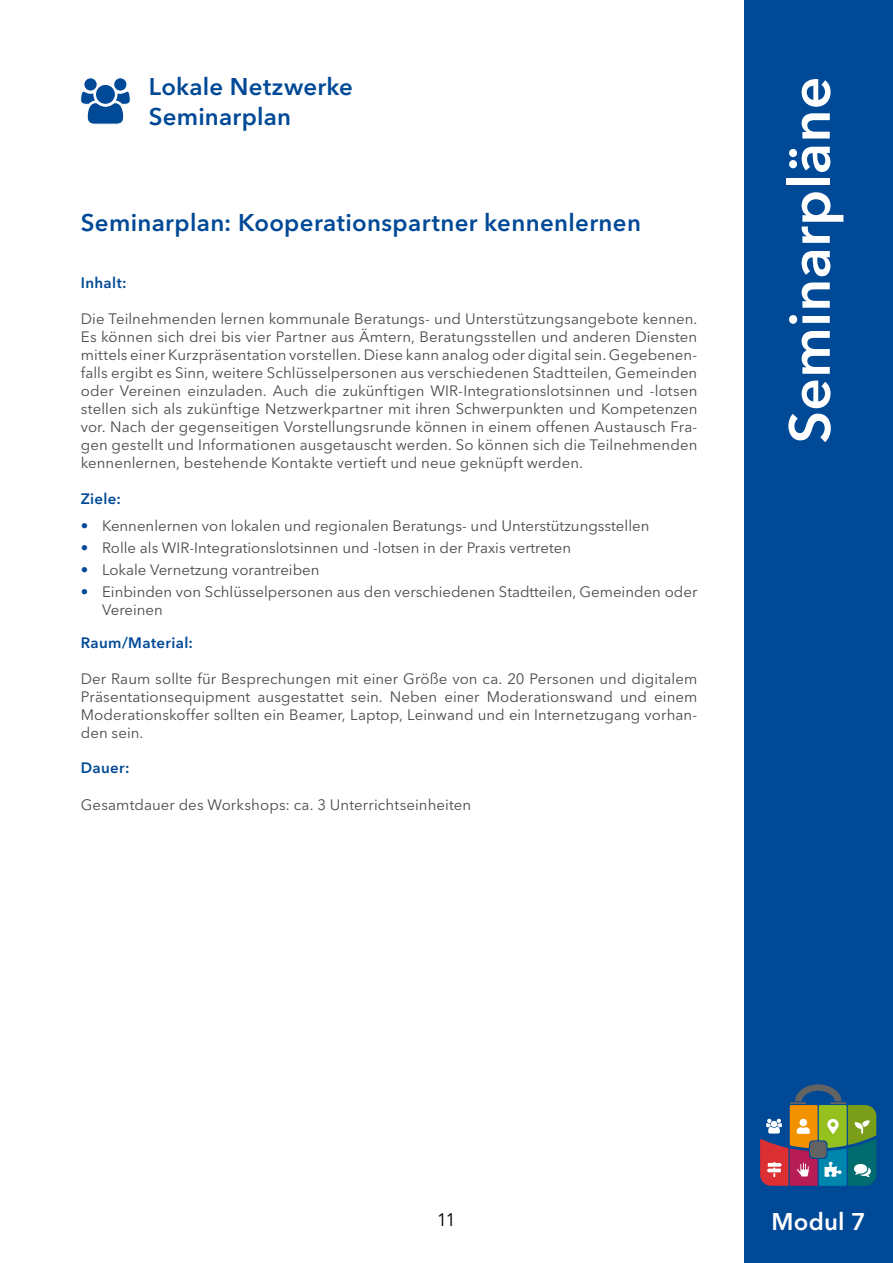
<style>
.page{position:relative;width:893px;height:1263px;background:#fff}
.page>*{position:absolute;margin:0;border:0;box-sizing:border-box;transform-origin:0 0}
.t1{font:600 57px "Avenir Next LT Pro";letter-spacing:.005em;color:#fff}
.Zwischenhead_1_Blau{font:600 24px/30px "Avenir Next LT Pro";letter-spacing:.015em;color:#004996}
.t2{font:600 24px "Avenir Next LT Pro";letter-spacing:.01em;color:#fff}
.t3{font:18px "Avenir Next LT Pro";color:#000}
.Fliesstext{font:15px/18px "Avenir Next LT Pro";color:#4a4a49;text-align:justify}
.Subline_Blau_H4{font:600 15px "Avenir Next LT Pro";letter-spacing:.025em;color:#004996}
.s1{font-weight:600;color:#004996}
</style>
<div class="page">
<div style="left:744px;top:0;width:149px;height:1263px;background:#004996"></div>
<svg style="left:760px;top:1084px;width:116px;height:102px"></svg>
<svg style="left:80px;top:77px;width:51px;height:48px"></svg>
<h2 class="Zwischenhead_1_Blau" style="left:149px;top:71px;width:206px">Lokale Netzwerke<br>Seminarplan</h2>
<h2 class="t1" style="left:775px;top:444px;width:369px;rotate:-90deg">Seminarpläne</h2>
<h3 class="Zwischenhead_1_Blau" style="left:81px;top:207px;width:562px">Seminarplan: Kooperationspartner kennenlernen</h3>
<h4 class="Subline_Blau_H4" style="left:81px;top:274px;width:47px">Inhalt:</h4>
<p class="Fliesstext" style="left:81px;top:310px;width:618px">Die Teilnehmenden lernen kommunale Beratungs- und Unterstützungsangebote kennen.<br>Es können sich drei bis vier Partner aus Ämtern, Beratungsstellen und anderen Diensten mittels einer Kurzpräsentation vorstellen. Diese kann analog oder digital sein. Gegebenen&shy;falls ergibt es Sinn, weitere Schlüsselpersonen aus verschiedenen Stadtteilen, Gemeinden oder Vereinen einzuladen. Auch die zukünftigen WIR-Integrationslotsinnen und -lotsen stellen sich als zukünftige Netzwerkpartner mit ihren Schwerpunkten und Kompetenzen vor. Nach der gegenseitigen Vorstellungsrunde können in einem offenen Austausch Fra&shy;gen gestellt und Informationen ausgetauscht werden. So können sich die Teilnehmenden kennenlernen, bestehende Kontakte vertieft und neue geknüpft werden.</p>
<h4 class="Subline_Blau_H4" style="left:81px;top:490px;width:42px">Ziele:</h4>
<p class="Fliesstext" style="left:81px;top:516px;width:570px"><span class="s1">•</span> Kennenlernen von lokalen und regionalen Beratungs- und Unterstützungsstellen</p>
<p class="Fliesstext" style="left:81px;top:538px;width:492px"><span class="s1">•</span> Rolle als WIR-Integrationslotsinnen und -lotsen in der Praxis vertreten</p>
<p class="Fliesstext" style="left:81px;top:561px;width:240px"><span class="s1">•</span> Lokale Vernetzung vorantreiben</p>
<p class="Fliesstext" style="left:102px;top:583px;width:597px;text-indent:-21px"><span class="s1">•</span> Einbinden von Schlüsselpersonen aus den verschiedenen Stadtteilen, Gemeinden oder<br>Vereinen</p>
<h4 class="Subline_Blau_H4" style="left:81px;top:634px;width:114px">Raum/Material:</h4>
<p class="Fliesstext" style="left:81px;top:670px;width:618px">Der Raum sollte für Besprechungen mit einer Größe von ca. 20 Personen und digitalem Präsentationsequipment ausgestattet sein. Neben einer Moderationswand und einem Moderationskoffer sollten ein Beamer, Laptop, Leinwand und ein Internetzugang vorhan&shy;den sein.</p>
<h4 class="Subline_Blau_H4" style="left:81px;top:759px;width:50px">Dauer:</h4>
<p class="Fliesstext" style="left:81px;top:796px;width:392px">Gesamtdauer des Workshops: ca. 3 Unterrichtseinheiten</p>
<p class="t3" style="left:437px;top:1208px;width:21px">11</p>
<h2 class="t2" style="left:771px;top:1207px;width:96px">Modul 7</h2>
</div>
